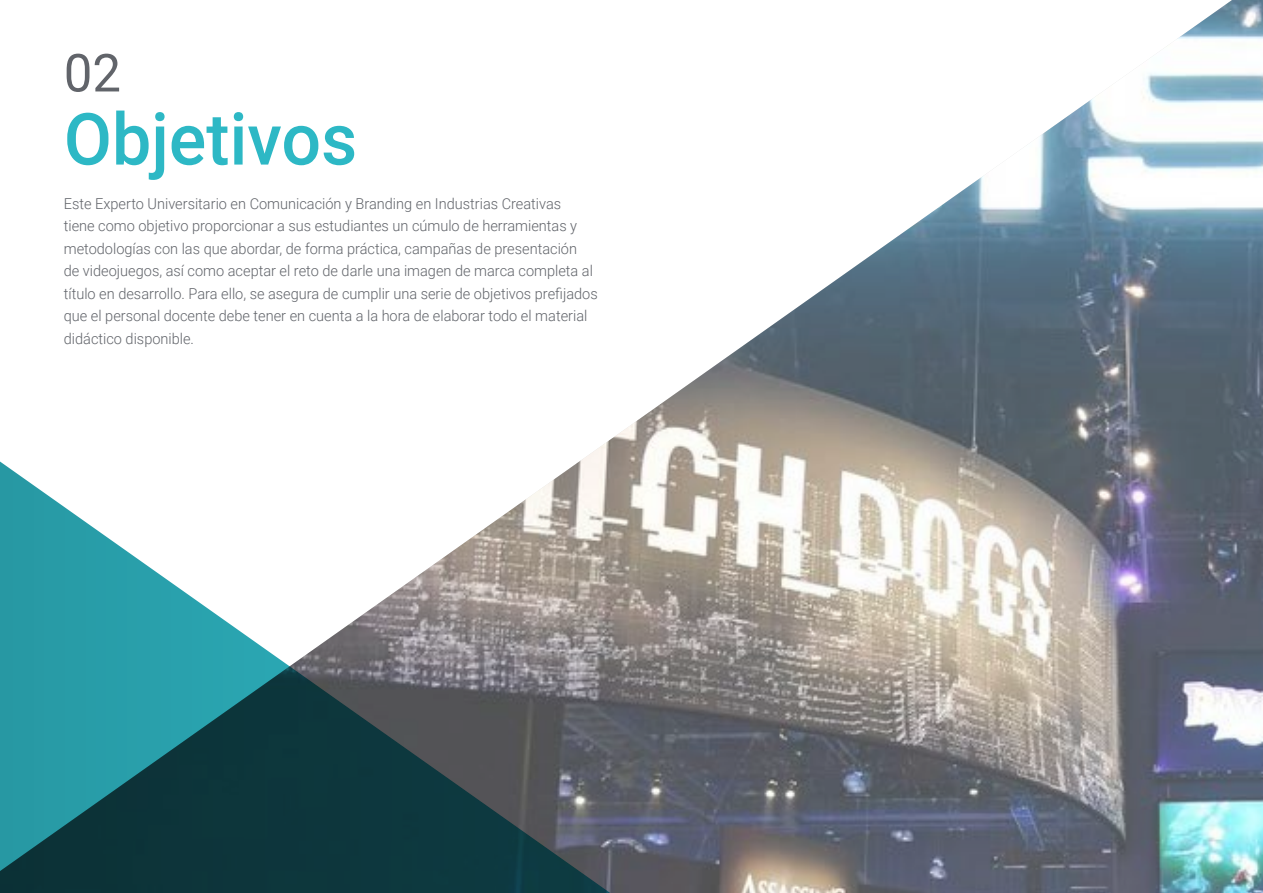
<style>
.page{position:relative;width:1263px;height:893px;background:#fff}
.page>*{position:absolute;margin:0;border:0;box-sizing:border-box;transform-origin:0 0}
.t1{font:500 72px "Roboto";color:#2db8c5}
.t2{font:52.5px "Roboto";color:#61646a}
.t3{font:300 15px/22.5px "Roboto";color:#61646a}
</style>
<div class="page">
<img style="left:602px;top:0;width:661px;height:893px">
<svg style="left:0;top:446px;width:640px;height:447px"></svg>
<h2 class="t2" style="left:64px;top:36px;width:59px">02</h2>
<h1 class="t1" style="left:64px;top:89px;width:295px">Objetivos</h1>
<p class="t3" style="left:64px;top:192px;width:535px">Este Experto Universitario en Comunicación y Branding en Industrias Creativas<br>tiene como objetivo proporcionar a sus estudiantes un cúmulo de herramientas y metodologías con las que abordar, de forma práctica, campañas de presentación<br>de videojuegos, así como aceptar el reto de darle una imagen de marca completa al título en desarrollo. Para ello, se asegura de cumplir una serie de objetivos prefijados que el personal docente debe tener en cuenta a la hora de elaborar todo el material didáctico disponible.</p>
</div>
